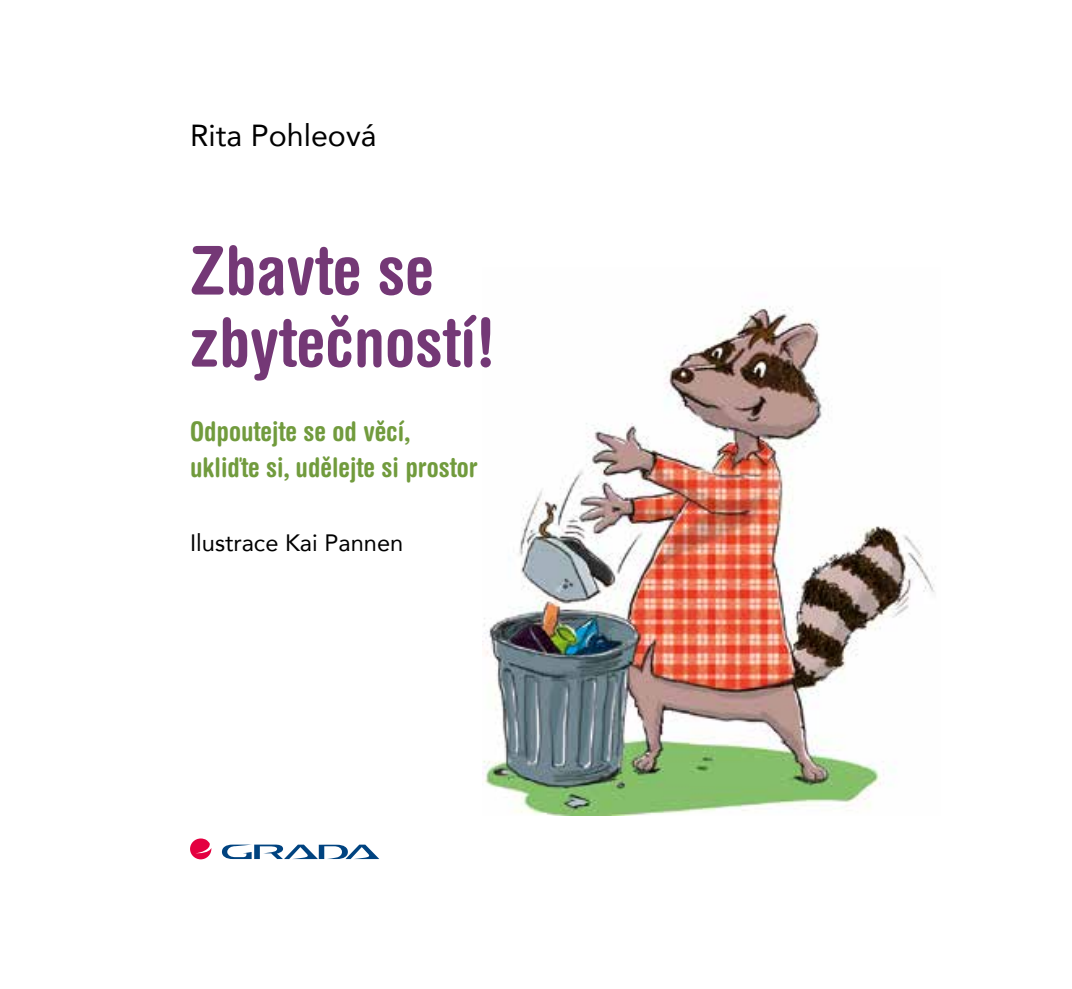
<style>
.page{position:relative;width:1072px;height:989px;background:#fff}
.page>*{position:absolute;margin:0;border:0;box-sizing:border-box;transform-origin:0 0}
.t1{font:700 67.5px/72px "Helvetica Rounded Condensed CE";color:#743876}
.t2{font:30.38px "Avenir";color:#000}
.t3{font:700 27px/36px "Helvetica Rounded Condensed CE";color:#719b3d}
.t4{font:23.62px "Avenir";color:#000}
</style>
<div class="page">
<img style="left:483px;top:306px;width:452px;height:509px">
<svg style="left:222px;top:844px;width:157px;height:15px"></svg>
<svg style="left:190px;top:838px;width:21px;height:21px"></svg>
<p class="t2" style="left:190px;top:111px;width:188px">Rita Pohleová</p>
<h1 class="t1" style="left:190px;top:234px;width:306px">Zbavte se zbytečností!</h1>
<p class="t3" style="left:190px;top:413px;width:289px">Odpoutejte se od věcí, ukliďte si, udělejte si prostor</p>
<p class="t4" style="left:190px;top:524px;width:215px">Ilustrace Kai Pannen</p>
</div>
